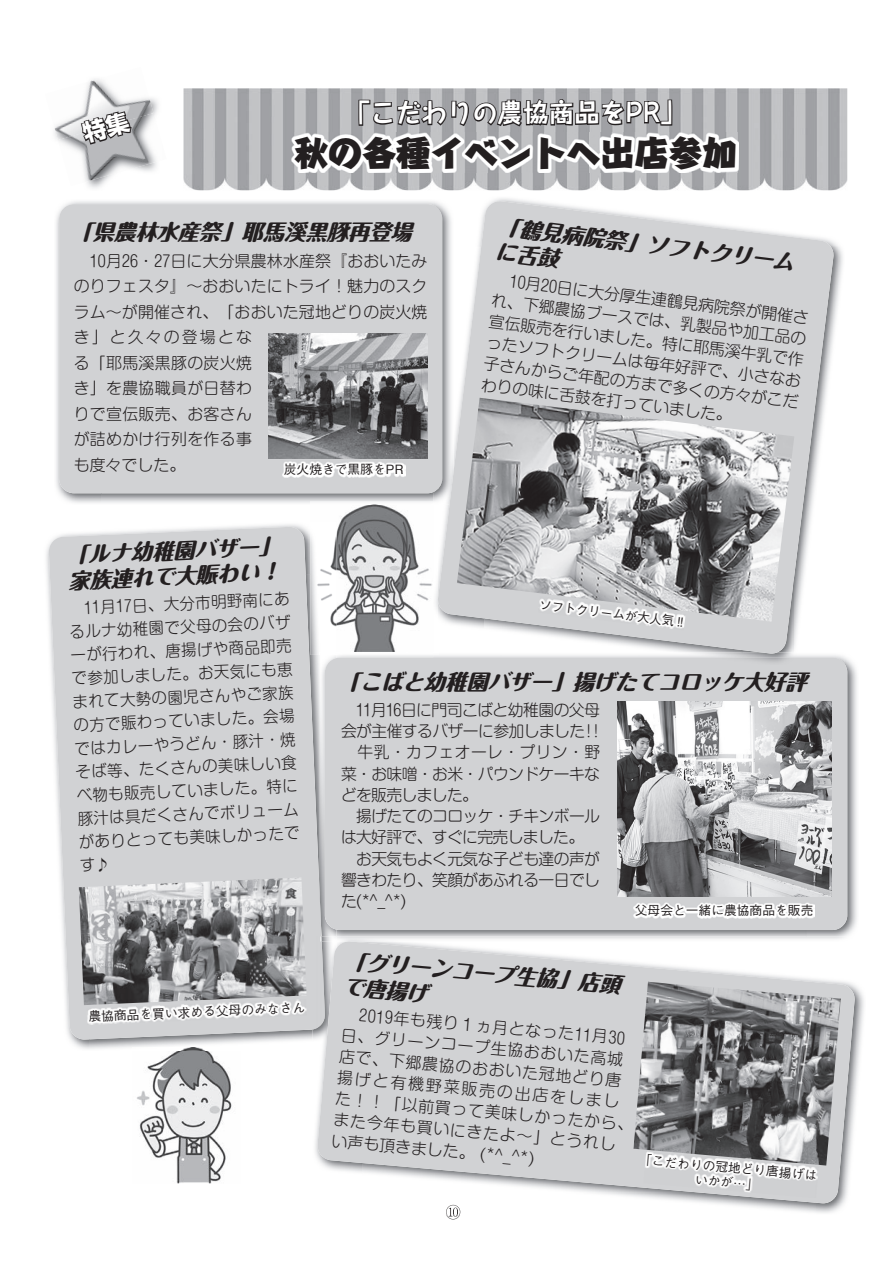
<style>
.page{position:relative;width:893px;height:1263px;background:#fff}
.page>*{position:absolute;margin:0;border:0;box-sizing:border-box;transform-origin:0 0}
.t1{font:800 34.05px "Harucraft Std";color:#231f20}
.t2{font:700 25.5px "Taka Hand Std";color:#fff}
.t3{font:italic 800 21.3px/25.5px "Maru Fo Pro";color:#231f20}
.t4{font:300 15.9px/23.4px "Shin M Go Pr 6";color:#231f20}
.t5{font:300 15.9px "Shin M Go Pr 6";letter-spacing:-.035em;color:#231f20}
.t6{font:300 15.9px "Shin M Go Pr 6";letter-spacing:-.04em;color:#231f20}
.t7{font:300 15.9px "Shin M Go Pr 6";letter-spacing:.025em;color:#231f20}
.t8{font:300 14.85px "Ryumin Pro";color:#231f20}
.t9{font:500 12.75px "Gothic BBB Pr 6";color:#231f20}
</style>
<div class="page">
<img style="left:89px;top:99px;width:69px;height:89px">
<img style="left:54px;top:79px;width:100px;height:61px">
<img style="left:58px;top:113px;width:100px;height:73px">
<img style="left:183px;top:88px;width:664px;height:102px">
<svg style="left:357px;top:98px;width:316px;height:93px;background:#959598"></svg>
<img style="left:291px;top:133px;width:448px;height:40px">
<img style="left:56px;top:201px;width:377px;height:49px">
<img style="left:56px;top:250px;width:45px;height:253px">
<div style="left:59px;top:204px;width:383px;height:289px;background:#d1d2d4;border-radius:15px"></div>
<img style="left:268px;top:333px;width:160px;height:125px">
<img style="left:282px;top:461px;width:123px;height:16px">
<img style="left:46px;top:524px;width:254px;height:50px">
<img style="left:47px;top:574px;width:42px;height:475px">
<svg style="left:49px;top:526px;width:271px;height:514px;background:#d2d3d5"></svg>
<img style="left:79px;top:877px;width:228px;height:128px">
<img style="left:87px;top:999px;width:220px;height:26px">
<img style="left:816px;top:985px;width:48px;height:228px">
<img style="left:315px;top:1127px;width:2px;height:30px">
<img style="left:446px;top:1205px;width:14px;height:9px">
<img style="left:313px;top:1029px;width:4px;height:11px">
<img style="left:313px;top:936px;width:7px;height:93px">
<svg style="left:317px;top:941px;width:538px;height:263px;fill:#d1d2d4"></svg>
<img style="left:633px;top:982px;width:208px;height:183px">
<img style="left:643px;top:1151px;width:176px;height:47px">
<img style="left:807px;top:657px;width:50px;height:279px">
<img style="left:320px;top:656px;width:16px;height:280px">
<img style="left:320px;top:898px;width:1px;height:38px">
<img style="left:322px;top:936px;width:523px;height:5px">
<div style="left:325px;top:658px;width:522px;height:272px;background:#d1d2d4;border-radius:15px"></div>
<img style="left:617px;top:701px;width:214px;height:196px">
<img style="left:633px;top:902px;width:181px;height:17px">
<img style="left:834px;top:247px;width:9px;height:83px">
<img style="left:730px;top:658px;width:115px;height:7px">
<svg style="left:437px;top:200px;width:397px;height:454px;fill:#d1d2d4"></svg>
<img style="left:457px;top:398px;width:337px;height:224px">
<img style="left:538px;top:596px;width:148px;height:34px">
<img style="left:310px;top:502px;width:123px;height:150px">
<img style="left:310px;top:522px;width:26px;height:133px">
<svg style="left:320px;top:653px;width:16px;height:2px"></svg>
<img style="left:435px;top:505px;width:3px;height:148px">
<img style="left:132px;top:1047px;width:100px;height:137px">
<svg style="left:79px;top:110px;width:54px;height:36px;background:#838284"></svg>
<h2 class="t2" style="left:345px;top:95px;width:343px">「こだわりの農協商品をPR「</h2>
<h1 class="t1" style="left:294px;top:127px;width:444px">秋の各種イベントへ出店参加</h1>
<h3 class="t3" style="left:93px;top:217px;width:137px">県農林水産祭</h3>
<h3 class="t3" style="left:242px;top:217px;width:179px">耶馬溪黒豚再登場</h3>
<h3 class="t3" style="left:220px;top:217px;width:31px">」</h3>
<h3 class="t3" style="left:72px;top:217px;width:31px">「</h3>
<p class="t4" style="left:74px;top:247px;width:355px;line-height:25.5px">　10月26・27日に大分県農林水産祭『おおいたみのりフェスタ』～おおいたにトライ！魅力のスクラム～が開催され、「おおいた冠地どりの炭火焼き」と久々の登場とな<br>る「耶馬溪黒豚の炭火焼<br>き」を農協職員が日替わ<br>りで宣伝販売、お客さん<br>が詰めかけ行列を作る事</p>
<p class="t9" style="left:284px;top:459px;width:121px">炭火焼きで黒豚をPR</p>
<p class="t4" style="left:74px;top:452px;width:113px">も度々でした。</p>
<h3 class="t3" style="left:500px;top:211px;width:299px;rotate:7deg">「鶴見病院祭」ソフトクリームに舌鼓</h3>
<p class="t4" style="left:496px;top:268px;width:319px;line-height:21.3px;text-align:justify;rotate:7deg">　10月20日に大分厚生連鶴見病院祭が開催され、下郷農協ブースでは、乳製品や加工品の宣伝販売を行いました。特に耶馬溪牛乳で作ったソフトクリームは毎年好評で、小さなお子さんからご年配の方まで多くの方々がこだわりの味に舌鼓を打っていました。</p>
<h3 class="t3" style="left:67px;top:539px;width:214px;rotate:-2deg">「ルナ幼稚園バザー「家族連れで大賑わい!</h3>
<p class="t4" style="left:132px;top:594px;width:159px;rotate:-3deg">日、大分市明野南にあ</p>
<p class="t4" style="left:66px;top:596px;width:225px;rotate:-3deg">　11月17<br>るルナ幼稚園で父母の会のバザーが行われ、唐揚げや商品即売で参加しました。お天気にも恵まれて大勢の園児さんやご家族の方で賑わっていました。会場ではカレーやうどん・豚汁・焼そば等、たくさんの美味しい食べ物も販売していました。特に豚汁は具だくさんでボリュームがありとっても美味しかったです♪</p>
<p class="t9" style="left:88px;top:1005px;width:218px;rotate:-2deg">農協商品を買い求める父母のみなさん</p>
<p class="t9" style="left:540px;top:594px;width:150px;rotate:7deg">ソフトクリームが大人気!!</p>
<h3 class="t3" style="left:360px;top:666px;width:201px">こばと幼稚園バザー</h3>
<h3 class="t3" style="left:573px;top:666px;width:243px">揚げたてコロッケ大好評</h3>
<h3 class="t3" style="left:551px;top:666px;width:31px">」</h3>
<h3 class="t3" style="left:339px;top:666px;width:31px">「</h3>
<p class="t5" style="left:341px;top:697px;width:260px">　11月16日に門司こばと幼稚園の父母</p>
<p class="t5" style="left:341px;top:718px;width:260px">会が主催するバザーに参加しました !!</p>
<p class="t7" style="left:358px;top:739px;width:244px">牛乳・カフェオーレ・プリン・野</p>
<p class="t5" style="left:341px;top:761px;width:261px">菜・お味噌・お米・パウンドケーキな</p>
<p class="t6" style="left:341px;top:782px;width:139px">どを販売しました。</p>
<p class="t5" style="left:341px;top:803px;width:261px">　揚げたてのコロッケ・チキンボール</p>
<p class="t6" style="left:341px;top:824px;width:245px">は大好評で、すぐに完売しました。</p>
<p class="t5" style="left:341px;top:846px;width:261px">　お天気もよく元気な子ども達の声が</p>
<p class="t5" style="left:341px;top:867px;width:261px">響きわたり、笑顔があふれる一日でし</p>
<p class="t4" style="left:341px;top:888px;width:67px">た(*^_^*)</p>
<p class="t9" style="left:635px;top:900px;width:180px">父母会と一緒に農協商品を販売</p>
<h3 class="t3" style="left:347px;top:945px;width:278px;rotate:5deg">「グリーンコープ生協」店頭で唐揚げ</h3>
<p class="t4" style="left:395px;top:1005px;width:236px;rotate:5deg">年も残り１ヵ月となった11月30</p>
<p class="t4" style="left:344px;top:1002px;width:301px;line-height:21.3px;rotate:5deg">　2019<br>日、グリーンコープ生協おおいた高城店で、下郷農協のおおいた冠地どり唐揚げと有機野菜販売の出店をしました！！「以前買って美味しかったから、また今年も買いにきたよ～」とうれし</p>
<p class="t4" style="left:333px;top:1128px;width:205px;rotate:5deg">い声も頂きました。 (*^_^*)</p>
<p class="t8" style="left:446px;top:1200px;width:16px">10</p>
<p class="t9" style="left:640px;top:1149px;width:180px;rotate:5deg">「こだわりの冠地どり唐揚げは</p>
<p class="t9" style="left:696px;top:1169px;width:65px;rotate:5deg">いかが...「</p>
</div>
